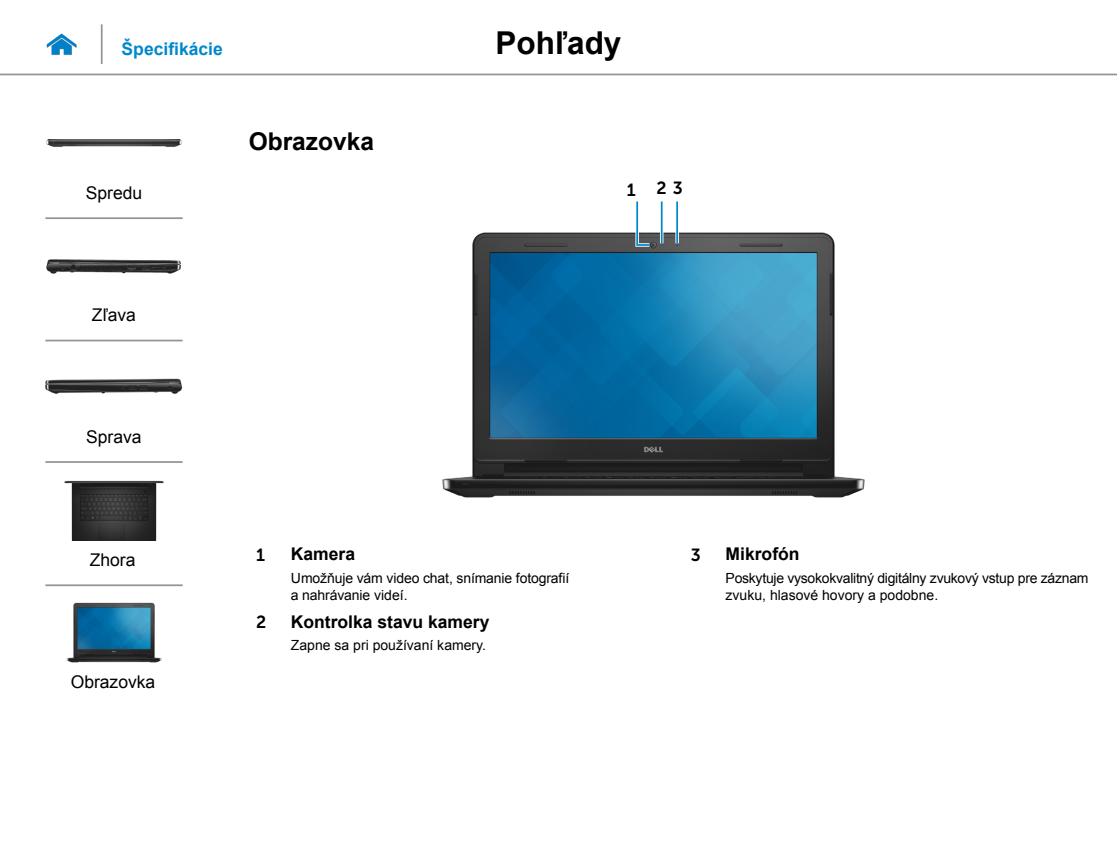
<style>
.page{position:relative;width:1117px;height:844px;background:#fff}
.page>*{position:absolute;margin:0;border:0;box-sizing:border-box;transform-origin:0 0}
.t1{font:700 31.5px "Arial";color:#000}
.Head2{font:700 24.5px "Arial";color:#000}
.Callout_Head{font:700 17.5px "Arial";color:#000}
.t2{font:17.5px "Arial";color:#000}
.t3{font:700 17.5px "Arial";color:#0087cc}
.Callout-L{font:17.5px "Museo Sans For Dell 700";color:#000}
.Callout_description{font:14px/17.5px "Arial";letter-spacing:-.01em;color:#000}
</style>
<div class="page">
<hr style="left:0;top:74px;width:1116px;height:1px;background:#939598">
<img style="left:46px;top:33px;width:31px;height:23px">
<img style="left:442px;top:232px;width:423px;height:266px">
<svg style="left:659px;top:201px;width:4px;height:42px"></svg>
<hr style="left:660px;top:201px;width:2px;height:42px;background:#0087cc">
<hr style="left:675px;top:201px;width:3px;height:42px;background:#fff">
<hr style="left:676px;top:201px;width:2px;height:42px;background:#0087cc">
<svg style="left:633px;top:201px;width:19px;height:47px"></svg>
<hr style="left:101px;top:24px;width:2px;height:40px;background:#939598">
<img style="left:46px;top:139px;width:136px;height:8px">
<img style="left:46px;top:259px;width:135px;height:15px">
<img style="left:45px;top:378px;width:137px;height:16px">
<img style="left:64px;top:480px;width:100px;height:60px">
<img style="left:66px;top:602px;width:95px;height:60px">
<hr style="left:45px;top:217px;width:138px;height:2px;background:#939598">
<hr style="left:45px;top:339px;width:138px;height:2px;background:#939598">
<hr style="left:45px;top:461px;width:138px;height:2px;background:#939598">
<hr style="left:45px;top:584px;width:138px;height:2px;background:#939598">
<p class="t3" style="left:122px;top:37px;width:103px">Špecifikácie</p>
<h1 class="t1" style="left:495px;top:22px;width:127px">Pohľady</h1>
<p class="t2" style="left:86px;top:181px;width:58px">Spredu</p>
<p class="t2" style="left:92px;top:303px;width:46px">Zľava</p>
<p class="Head2" style="left:249px;top:125px;width:127px">Obrazovka</p>
<p class="Callout-L" style="left:626px;top:180px;width:10px">1</p>
<p class="Callout-L" style="left:656px;top:178px;width:28px">2 3</p>
<p class="t2" style="left:86px;top:425px;width:57px">Sprava</p>
<p class="t2" style="left:90px;top:548px;width:47px">Zhora</p>
<p class="t2" style="left:71px;top:670px;width:86px">Obrazovka</p>
<p class="Callout-L" style="left:256px;top:544px;width:10px">1</p>
<p class="Callout_Head" style="left:291px;top:542px;width:66px">Kamera</p>
<p class="Callout_description" style="left:291px;top:569px;width:280px">Umožňuje vám video chat, snímanie fotografií a nahrávanie videí.</p>
<p class="Callout-L" style="left:256px;top:612px;width:12px">2</p>
<p class="Callout_Head" style="left:291px;top:610px;width:200px">Kontrolka stavu kamery</p>
<p class="Callout_description" style="left:291px;top:636px;width:197px">Zapne sa pri používaní kamery.</p>
<p class="Callout-L" style="left:690px;top:544px;width:12px">3</p>
<p class="Callout_Head" style="left:725px;top:542px;width:75px">Mikrofón</p>
<p class="Callout_description" style="left:725px;top:569px;width:364px">Poskytuje vysokokvalitný digitálny zvukový vstup pre záznam zvuku, hlasové hovory a podobne.</p>
</div>
